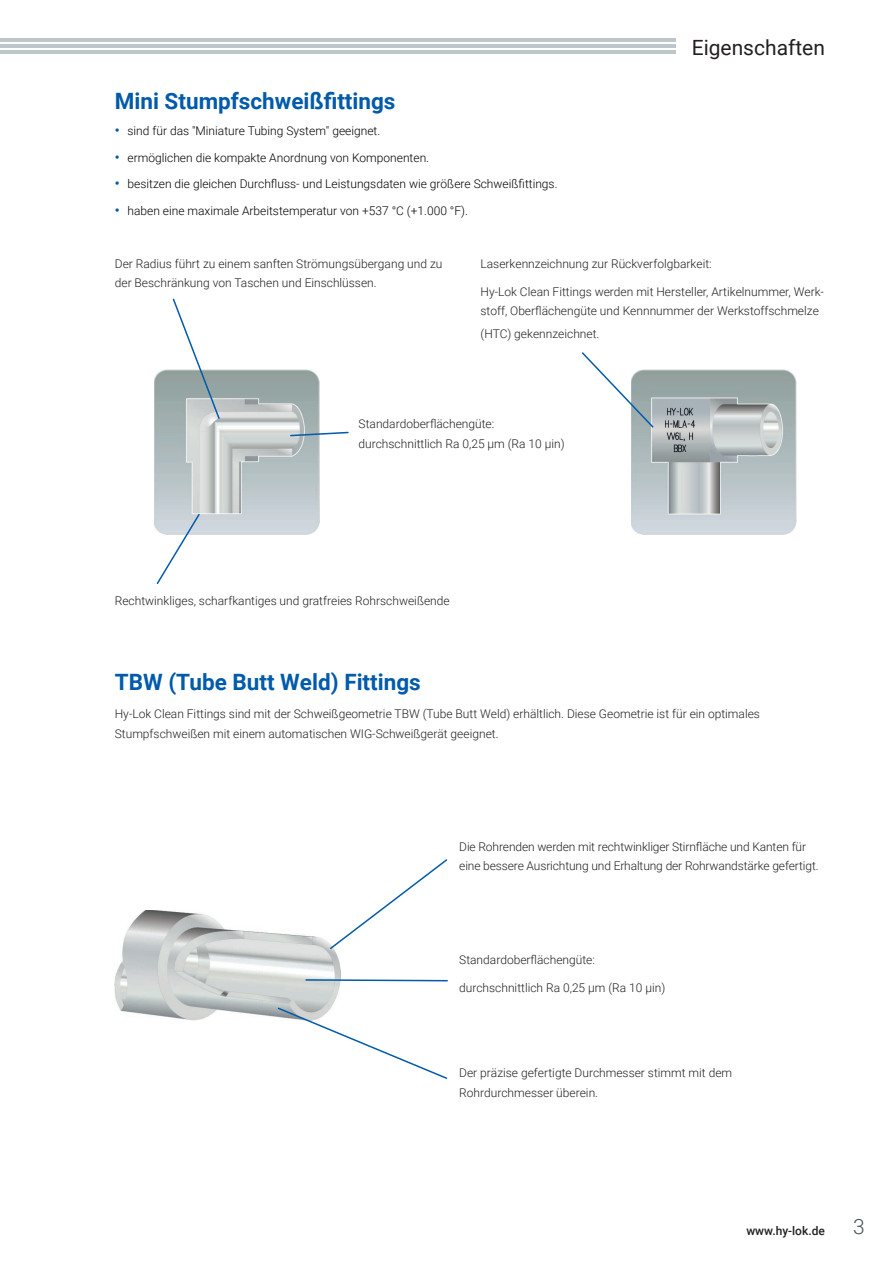
<style>
.page{position:relative;width:893px;height:1263px;background:#fff}
.page>*{position:absolute;margin:0;border:0;box-sizing:border-box;transform-origin:0 0}
.t1{font:700 22.5px "Roboto";color:#015aaa}
.t2{font:21px "Roboto";color:#231f20}
.t3{font:300 21px "Roboto";color:#425159}
.t4{font:300 12px/19.5px "Roboto";color:#231f20}
.t5{font:300 12px "Roboto";color:#000001}
.t6{font:500 12px "Roboto";color:#231f20}
.s1{font-weight:700;font-size:13.5px;color:#015aaa}
.s2{font-family:"Roboto Condensed";font-weight:700;font-size:10.5px;color:#fff}
</style>
<div class="page">
<hr style="left:0;top:38px;width:825px;height:4px;background:#bcc6cb">
<hr style="left:0;top:44px;width:825px;height:4px;background:#bcc6cb">
<hr style="left:0;top:50px;width:825px;height:4px;background:#bcc6cb">
<div style="left:676px;top:33px;width:149px;height:27px;background:#fff"></div>
<img style="left:154px;top:369px;width:165px;height:165px">
<img style="left:115px;top:910px;width:225px;height:110px">
<img style="left:631px;top:369px;width:165px;height:165px">
<svg style="left:172px;top:298px;width:49px;height:122px"></svg>
<svg style="left:582px;top:352px;width:73px;height:77px"></svg>
<svg style="left:155px;top:512px;width:46px;height:72px"></svg>
<svg style="left:329px;top:859px;width:119px;height:91px"></svg>
<svg style="left:277px;top:1006px;width:171px;height:73px"></svg>
<svg style="left:305px;top:978px;width:143px;height:4px"></svg>
<svg style="left:289px;top:431px;width:60px;height:6px"></svg>
<h1 class="t1" style="left:115px;top:85px;width:282px">Mini Stumpfschweißfittings</h1>
<p class="t5" style="left:115px;top:122px;width:267px"><span class="s1">•</span> sind für das "Miniature Tubing System" geeignet.</p>
<p class="t5" style="left:115px;top:149px;width:316px"><span class="s1">•</span> ermöglichen die kompakte Anordnung von Komponenten.</p>
<p class="t5" style="left:115px;top:175px;width:444px"><span class="s1">•</span> besitzen die gleichen Durchfluss- und Leistungsdaten wie größere Schweißfittings.</p>
<p class="t5" style="left:115px;top:202px;width:355px"><span class="s1">•</span> haben eine maximale Arbeitstemperatur von +537 °C (+1.000 °F).</p>
<h2 class="t2" style="left:692px;top:33px;width:135px">Eigenschaften</h2>
<p class="t4" style="left:115px;top:253px;width:329px">Der Radius führt zu einem sanften Strömungsübergang und zu der Beschränkung von Taschen und Einschlüssen.</p>
<p class="t4" style="left:480px;top:253px;width:233px">Laserkennzeichnung zur Rückverfolgbarkeit:</p>
<p class="t4" style="left:480px;top:281px;width:345px">Hy-Lok Clean Fittings werden mit Hersteller, Artikelnummer, Werk&shy;stoff, Oberflächengüte und Kennnummer der Werkstoffschmelze</p>
<p class="t4" style="left:480px;top:323px;width:124px">(HTC) gekennzeichnet.<span class="s2">)</span></p>
<p class="t4" style="left:359px;top:414px;width:208px">Standardoberflächengüte: durchschnittlich Ra 0,25 µm (Ra 10 µin)</p>
<p class="t4" style="left:115px;top:590px;width:336px">Rechtwinkliges, scharfkantiges und gratfreies Rohrschweißende</p>
<h1 class="t1" style="left:115px;top:666px;width:307px">TBW (Tube Butt Weld) Fittings</h1>
<p class="t4" style="left:115px;top:704px;width:647px">Hy-Lok Clean Fittings sind mit der Schweißgeometrie TBW (Tube Butt Weld) erhältlich. Diese Geometrie ist für ein optimales<br>Stumpfschweißen mit einem automatischen WIG-Schweißgerät geeignet.</p>
<p class="t4" style="left:459px;top:836px;width:361px">Die Rohrenden werden mit rechtwinkliger Stirnfläche und Kanten für eine bessere Ausrichtung und Erhaltung der Rohrwandstärke gefertigt.</p>
<p class="t4" style="left:459px;top:950px;width:137px">Standardoberflächengüte:</p>
<p class="t4" style="left:459px;top:978px;width:208px">durchschnittlich Ra 0,25 µm (Ra 10 µin)</p>
<p class="t4" style="left:459px;top:1063px;width:274px">Der präzise gefertigte Durchmesser stimmt mit dem<br>Rohrdurchmesser überein.</p>
<p class="t6" style="left:746px;top:1222px;width:80px">www.hy-lok.de</p>
<h2 class="t3" style="left:853px;top:1212px;width:13px">3</h2>
</div>
